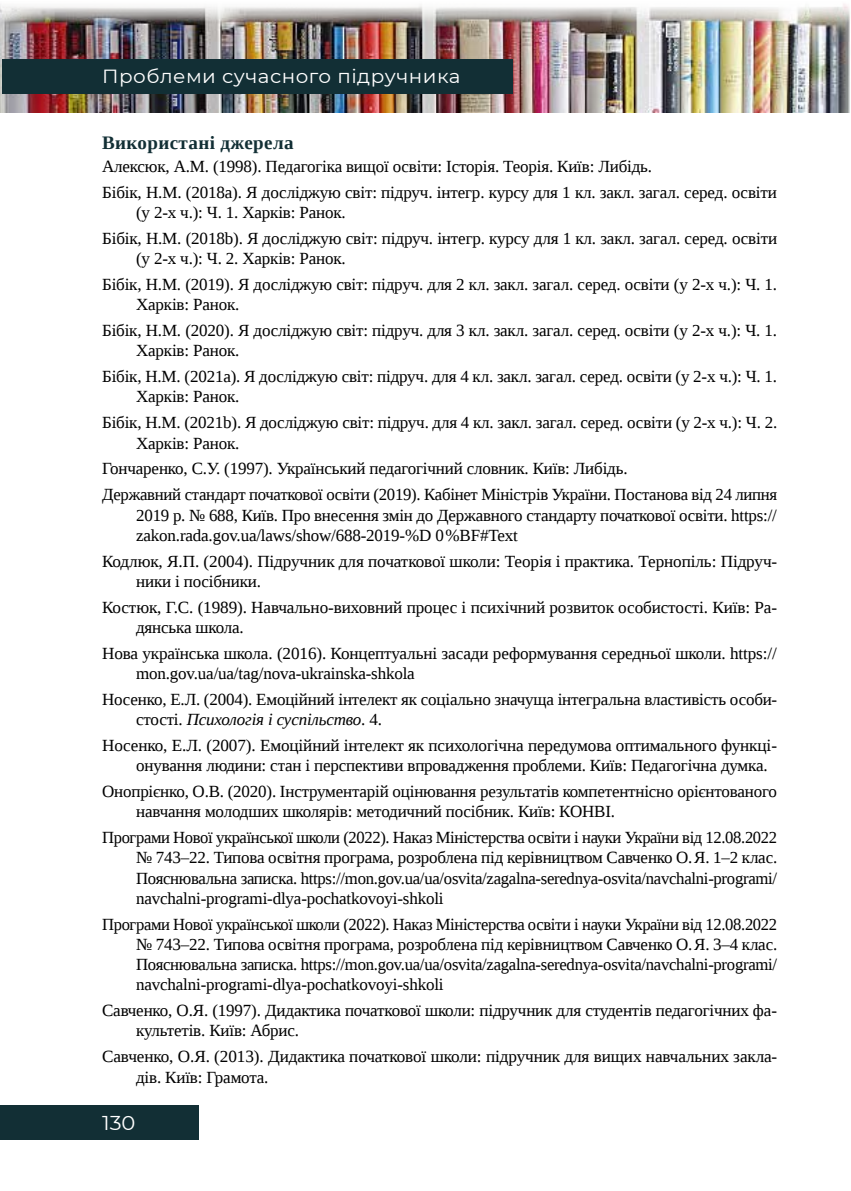
<style>
.page{position:relative;width:851px;height:1191px;background:#fff}
.page>*{position:absolute;margin:0;border:0;box-sizing:border-box;transform-origin:0 0}
.t1{font:20px "Montserrat";color:#fff;scale:1.05 1}
.t2{font:19px "Montserrat";letter-spacing:.025em;color:#fff;scale:1.05 1}
.t3{font:700 19px "Liberation Serif";letter-spacing:.02em;color:#122f35}
.t4{font:17px/20.2px "Liberation Serif";letter-spacing:-.01em;color:#000}
.s1{font-style:italic}
</style>
<div class="page">
<img style="left:0;top:4px;width:850px;height:109px">
<div style="left:2px;top:60px;width:510px;height:34px;background:#122f35"></div>
<div style="left:0;top:1106px;width:198px;height:34px;background:#122f35"></div>
<p class="t2" style="left:102px;top:63px;width:343px">Проблеми сучасного підручника</p>
<p class="t3" style="left:102px;top:130px;width:193px">Використані джерела</p>
<p class="t4" style="left:102px;top:153px;width:676px;line-height:25.8px">Алексюк, А.М. (1998). Педагогіка вищої освіти: Історія. Теорія. Київ: Либідь.<br>Бібік, Н.М. (2018a). Я досліджую світ: підруч. інтегр. курсу для 1 кл. закл. загал. серед. освіти</p>
<p class="t4" style="left:102px;top:199px;width:676px;line-height:25.8px;text-indent:34px">(у 2-х ч.): Ч. 1. Харків: Ранок.<br>Бібік, Н.М. (2018b). Я досліджую світ: підруч. інтегр. курсу для 1 кл. закл. загал. серед. освіти</p>
<p class="t4" style="left:102px;top:245px;width:676px;line-height:25.8px;text-indent:34px">(у 2-х ч.): Ч. 2. Харків: Ранок.<br>Бібік, Н.М. (2019). Я досліджую світ: підруч. для 2 кл. закл. загал. серед. освіти (у 2-х ч.): Ч. 1.</p>
<p class="t4" style="left:102px;top:292px;width:676px;line-height:25.8px;text-indent:34px">Харків: Ранок.<br>Бібік, Н.М. (2020). Я досліджую світ: підруч. для 3 кл. закл. загал. серед. освіти (у 2-х ч.): Ч. 1.</p>
<p class="t4" style="left:102px;top:338px;width:676px;line-height:25.8px;text-indent:34px">Харків: Ранок.<br>Бібік, Н.М. (2021а). Я досліджую світ: підруч. для 4 кл. закл. загал. серед. освіти (у 2-х ч.): Ч. 1.</p>
<p class="t4" style="left:102px;top:384px;width:676px;line-height:25.8px;text-indent:34px">Харків: Ранок.<br>Бібік, Н.М. (2021b). Я досліджую світ: підруч. для 4 кл. закл. загал. серед. освіти (у 2-х ч.): Ч. 2.</p>
<p class="t4" style="left:102px;top:430px;width:676px;line-height:25.8px;text-indent:34px">Харків: Ранок.<br>Гончаренко, С.У. (1997). Український педагогічний словник. Київ: Либідь.<br>Державний стандарт початкової освіти (2019). Кабінет Міністрів України. Постанова від 24 липня</p>
<p class="t4" style="left:136px;top:504px;width:642px">2019 р. № 688, Київ. Про внесення змін до Державного стандарту початкової освіти. https:// zakon.rada.gov.ua/laws/show/688-2019-%D 0%BF#Text</p>
<p class="t4" style="left:136px;top:551px;width:642px;text-indent:-34px">Кодлюк, Я.П. (2004). Підручник для початкової школи: Теорія і практика. Тернопіль: Підруч&shy;ники і посібники.</p>
<p class="t4" style="left:136px;top:597px;width:642px;text-indent:-34px">Костюк, Г.С. (1989). Навчально-виховний процес і психічний розвиток особистості. Київ: Ра&shy;дянська школа.</p>
<p class="t4" style="left:136px;top:643px;width:642px;text-indent:-34px">Нова українська школа. (2016). Концептуальні засади реформування середньої школи. https:// mon.gov.ua/ua/tag/nova-ukrainska-shkola</p>
<p class="t4" style="left:136px;top:689px;width:642px;text-indent:-34px">Носенко, Е.Л. (2004). Емоційний інтелект як соціально значуща інтегральна властивість особи&shy;стості. <span class="s1">Психологія і суспільство</span>. 4.</p>
<p class="t4" style="left:136px;top:735px;width:642px;text-indent:-34px">Носенко, Е.Л. (2007). Емоційний інтелект як психологічна передумова оптимального функці&shy;онування людини: стан і перспективи впровадження проблеми. Київ: Педагогічна думка.</p>
<p class="t4" style="left:136px;top:781px;width:642px;text-indent:-34px">Онопрієнко, О.В. (2020). Інструментарій оцінювання результатів компетентнісно орієнтованого навчання молодших школярів: методичний посібник. Київ: КОНВІ.</p>
<p class="t4" style="left:136px;top:827px;width:642px;text-align:justify;text-indent:-34px">Програми Нової української школи (2022). Наказ Міністерства освіти і науки України від 12.08.2022 № 743–22. Типова освітня програма, розроблена під керівництвом Савченко О.Я. 1–2 клас.<br>Пояснювальна записка. https://mon.gov.ua/ua/osvita/zagalna-serednya-osvita/navchalni-programi/ navchalni-programi-dlya-pochatkovoyi-shkoli</p>
<p class="t4" style="left:136px;top:913px;width:642px;text-align:justify;text-indent:-34px">Програми Нової української школи (2022). Наказ Міністерства освіти і науки України від 12.08.2022 № 743–22. Типова освітня програма, розроблена під керівництвом Савченко О.Я. 3–4 клас.<br>Пояснювальна записка. https://mon.gov.ua/ua/osvita/zagalna-serednya-osvita/navchalni-programi/ navchalni-programi-dlya-pochatkovoyi-shkoli</p>
<p class="t4" style="left:136px;top:1000px;width:642px;text-indent:-34px">Савченко, О.Я. (1997). Дидактика початкової школи: підручник для студентів педагогічних фа&shy;культетів. Київ: Абрис.</p>
<p class="t4" style="left:136px;top:1046px;width:642px;text-indent:-34px">Савченко, О.Я. (2013). Дидактика початкової школи: підручник для вищих навчальних закла&shy;дів. Київ: Грамота.</p>
<p class="t1" style="left:102px;top:1109px;width:33px">130</p>
</div>
